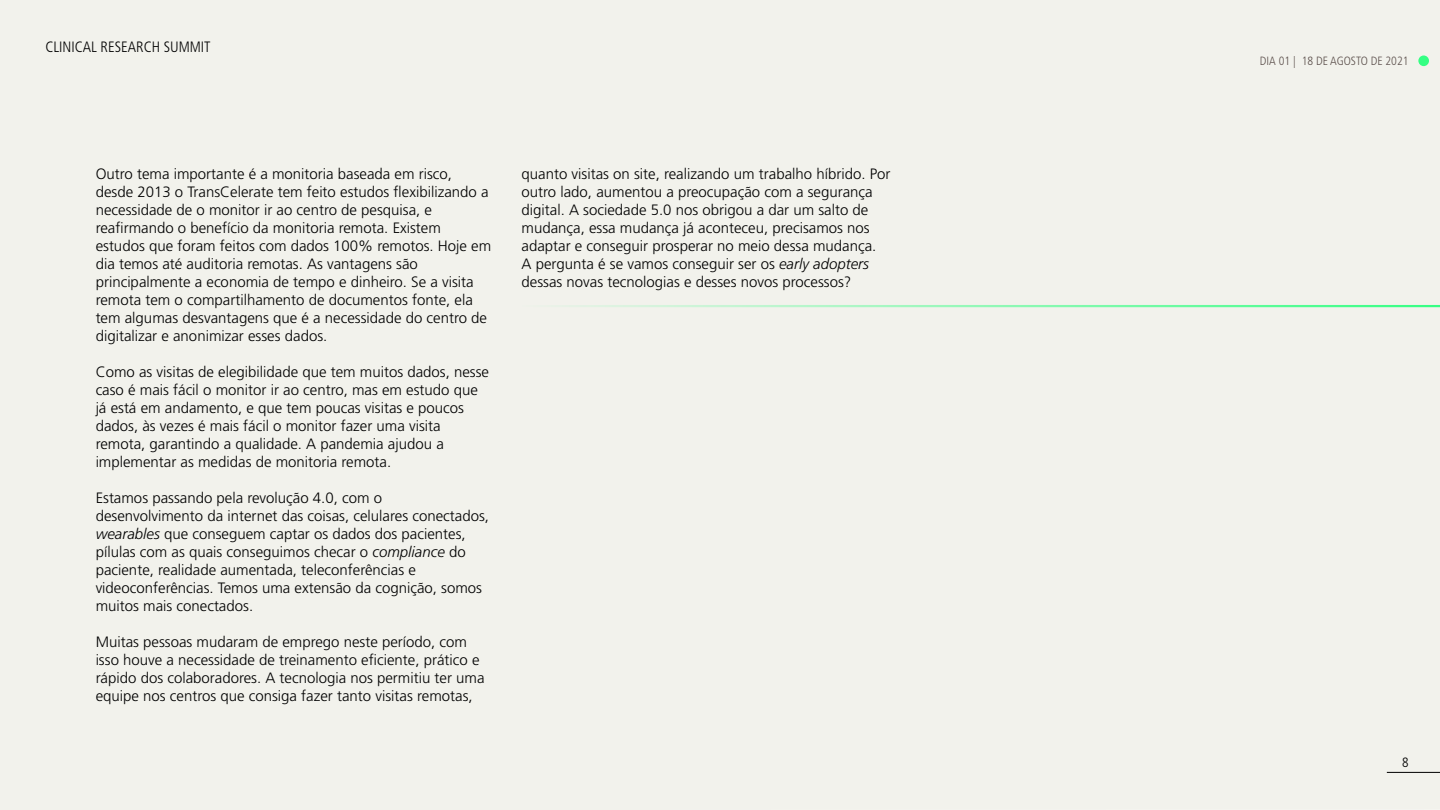
<style>
.page{position:relative;width:1440px;height:810px;background:#f2f2ec}
.page>*{position:absolute;margin:0;border:0;box-sizing:border-box;transform-origin:0 0}
.t1{font:300 15px/18px "Frutiger LT Std";color:#000}
.t2{font:300 condensed 15px "Frutiger LT Std";color:#000}
.t3{font:300 condensed 13.5px "Frutiger LT Std";color:#000}
.t4{font:300 condensed 12px "Frutiger LT Std";color:#5d514d}
.s1{font-style:italic}
</style>
<div class="page">
<hr style="left:1387px;top:772px;width:53px;height:1px;background:#000">
<div style="left:1418px;top:55px;width:11px;height:11px;background:#35ff83;border-radius:50%"></div>
<hr style="left:522px;top:305px;width:918px;height:2px;background:#35ff83">
<p class="t2" style="left:45px;top:38px;width:167px">CLINICAL RESEARCH SUMMIT</p>
<p class="t1" style="left:96px;top:165px;width:397px">Outro tema importante é a monitoria baseada em risco, desde 2013 o TransCelerate tem feito estudos flexibilizando a necessidade de o monitor ir ao centro de pesquisa, e reafirmando o benefício da monitoria remota. Existem estudos que foram feitos com dados 100% remotos. Hoje em dia temos até auditoria remotas. As vantagens são principalmente a economia de tempo e dinheiro. Se a visita remota tem o compartilhamento de documentos fonte, ela tem algumas desvantagens que é a necessidade do centro de digitalizar e anonimizar esses dados.</p>
<p class="t1" style="left:96px;top:363px;width:395px">Como as visitas de elegibilidade que tem muitos dados, nesse caso é mais fácil o monitor ir ao centro, mas em estudo que já está em andamento, e que tem poucas visitas e poucos dados, às vezes é mais fácil o monitor fazer uma visita remota, garantindo a qualidade. A pandemia ajudou a implementar as medidas de monitoria remota.</p>
<p class="t1" style="left:96px;top:489px;width:395px">Estamos passando pela revolução 4.0, com o desenvolvimento da internet das coisas, celulares conectados, <span class="s1">wearables</span> que conseguem captar os dados dos pacientes, pílulas com as quais conseguimos checar o <span class="s1">compliance</span> do paciente, realidade aumentada, teleconferências e videoconferências. Temos uma extensão da cognição, somos muitos mais conectados.</p>
<p class="t1" style="left:96px;top:633px;width:390px">Muitas pessoas mudaram de emprego neste período, com isso houve a necessidade de treinamento eficiente, prático e rápido dos colaboradores. A tecnologia nos permitiu ter uma equipe nos centros que consiga fazer tanto visitas remotas,</p>
<p class="t1" style="left:522px;top:165px;width:370px">quanto visitas on site, realizando um trabalho híbrido. Por outro lado, aumentou a preocupação com a segurança digital. A sociedade 5.0 nos obrigou a dar um salto de mudança, essa mudança já aconteceu, precisamos nos adaptar e conseguir prosperar no meio dessa mudança.<br>A pergunta é se vamos conseguir ser os <span class="s1">early adopters </span>dessas novas tecnologias e desses novos processos?</p>
<p class="t4" style="left:1260px;top:54px;width:150px">DIA 01 | 18 DE AGOSTO DE 2021</p>
<p class="t3" style="left:1402px;top:754px;width:8px">8</p>
</div>
